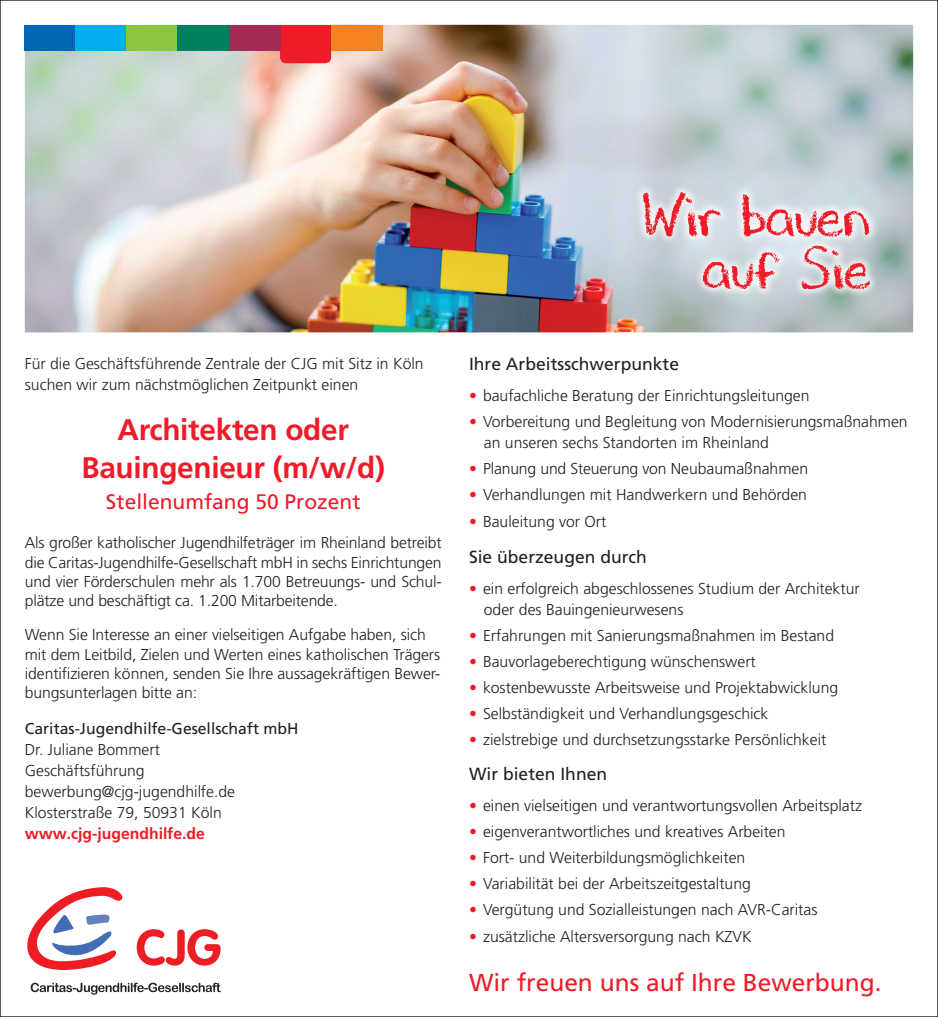
<style>
.page{position:relative;width:938px;height:1017px;background:#fff}
.page>*{position:absolute;margin:0;border:0;box-sizing:border-box;transform-origin:0 0}
.t1{font:59.5px/52.5px "DJBCHALKITUP";letter-spacing:-.01em;color:#ee1c28;text-align:right}
.t2{font:700 29.75px/38.5px "Frutiger LT Pro";letter-spacing:-.01em;color:#ee1c28;text-align:center}
.t3{font:24.5px "Frutiger LT Pro";color:#ee1c28}
.t4{font:21px "Frutiger LT Pro";color:#ee1c28}
.t5{font:17.5px "Frutiger LT Pro";color:#231f20}
.t6{font:300 15.75px/21px "Frutiger LT Pro";color:#231f20}
.t7{font:15.75px "Frutiger LT Pro";color:#231f20}
.t8{font:700 15.75px "Frutiger LT Pro";color:#ee1c28}
.s1{color:#ee1c28}
</style>
<div class="page">
<svg style="left:27px;top:887px;width:95px;height:83px"></svg>
<svg style="left:137px;top:929px;width:83px;height:37px"></svg>
<svg style="left:31px;top:983px;width:190px;height:12px"></svg>
<img style="left:25px;top:25px;width:888px;height:307px">
<div style="left:280px;top:25px;width:51px;height:25px;background:#ee1c28"></div>
<div style="left:280px;top:25px;width:51px;height:38px;background:#ee1c28;border-radius:6px"></div>
<div style="left:25px;top:25px;width:51px;height:25px;background:#0166b3"></div>
<div style="left:76px;top:25px;width:51px;height:25px;background:#00aeef"></div>
<div style="left:127px;top:25px;width:51px;height:25px;background:#8bc63e"></div>
<div style="left:178px;top:25px;width:51px;height:25px;background:#00805f"></div>
<div style="left:331px;top:25px;width:51px;height:25px;background:#f58220"></div>
<div style="left:229px;top:25px;width:51px;height:25px;background:#a52a56"></div>
<img style="left:634px;top:183px;width:244px;height:116px">
<p class="t6" style="left:25px;top:353px;width:400px">Für die Geschäftsführende Zentrale der CJG mit Sitz in Köln suchen wir zum nächstmöglichen Zeitpunkt einen</p>
<h2 class="t2" style="left:81px;top:410px;width:305px">Architekten oder<br>Bauingenieur (m/w/d)</h2>
<h3 class="t4" style="left:106px;top:490px;width:256px">Stellenumfang 50 Prozent</h3>
<p class="t6" style="left:25px;top:533px;width:418px;line-height:19.2px;text-align:justify">Als großer katholischer Jugendhilfeträger im Rheinland betreibt die Caritas-Jugendhilfe-Gesellschaft mbH in sechs Einrichtungen und vier Förderschulen mehr als 1.700 Betreuungs- und Schul&shy;plätze und beschäftigt ca. 1.200 Mitarbeitende.</p>
<p class="t6" style="left:25px;top:625px;width:417px;line-height:19.2px">Wenn Sie Interesse an einer vielseitigen Aufgabe haben, sich mit dem Leitbild, Zielen und Werten eines katholischen Trägers identifizieren können, senden Sie Ihre aussagekräftigen Bewer&shy;bungsunterlagen bitte an:</p>
<p class="t7" style="left:25px;top:719px;width:275px">Caritas-Jugendhilfe-Gesellschaft mbH</p>
<p class="t6" style="left:25px;top:739px;width:212px">Dr. Juliane Bommert<br>Geschäftsführung bewerbung@cjg-jugendhilfe.de<br>Klosterstraße 79, 50931 Köln</p>
<p class="t8" style="left:25px;top:824px;width:181px">www.cjg-jugendhilfe.de</p>
<h1 class="t1" style="left:643px;top:192px;width:229px">Wir bauen auf Sie</h1>
<p class="t5" style="left:469px;top:354px;width:212px">Ihre Arbeitsschwerpunkte</p>
<p class="t6" style="left:469px;top:385px;width:342px"><span class="s1">•</span> baufachliche Beratung der Einrichtungsleitungen</p>
<p class="t6" style="left:484px;top:411px;width:425px;text-indent:-15px"><span class="s1">•</span> Vorbereitung und Begleitung von Modernisierungsmaßnahmen an unseren sechs Standorten im Rheinland</p>
<p class="t6" style="left:469px;top:458px;width:341px"><span class="s1">•</span> Planung und Steuerung von Neubaumaßnahmen</p>
<p class="t6" style="left:469px;top:484px;width:339px"><span class="s1">•</span> Verhandlungen mit Handwerkern und Behörden</p>
<p class="t6" style="left:469px;top:511px;width:139px"><span class="s1">•</span> Bauleitung vor Ort</p>
<p class="t5" style="left:469px;top:546px;width:179px">Sie überzeugen durch</p>
<p class="t6" style="left:484px;top:578px;width:377px;text-indent:-15px"><span class="s1">•</span> ein erfolgreich abgeschlossenes Studium der Architektur oder des Bauingenieurwesens</p>
<p class="t6" style="left:469px;top:625px;width:366px"><span class="s1">•</span> Erfahrungen mit Sanierungsmaßnahmen im Bestand</p>
<p class="t6" style="left:469px;top:651px;width:288px"><span class="s1">•</span> Bauvorlageberechtigung wünschenswert</p>
<p class="t6" style="left:469px;top:677px;width:371px"><span class="s1">•</span> kostenbewusste Arbeitsweise und Projektabwicklung</p>
<p class="t6" style="left:469px;top:703px;width:301px"><span class="s1">•</span> Selbständigkeit und Verhandlungsgeschick</p>
<p class="t6" style="left:469px;top:729px;width:359px"><span class="s1">•</span> zielstrebige und durchsetzungsstarke Persönlichkeit</p>
<p class="t5" style="left:469px;top:764px;width:140px">Wir bieten Ihnen</p>
<p class="t6" style="left:469px;top:796px;width:394px"><span class="s1">•</span> einen vielseitigen und verantwortungsvollen Arbeitsplatz</p>
<p class="t6" style="left:469px;top:821px;width:318px"><span class="s1">•</span> eigenverantwortliches und kreatives Arbeiten</p>
<p class="t6" style="left:469px;top:847px;width:278px"><span class="s1">•</span> Fort- und Weiterbildungsmöglichkeiten</p>
<p class="t6" style="left:469px;top:873px;width:283px"><span class="s1">•</span> Variabilität bei der Arbeitszeitgestaltung</p>
<p class="t6" style="left:469px;top:899px;width:350px"><span class="s1">•</span> Vergütung und Sozialleistungen nach AVR-Caritas</p>
<p class="t6" style="left:469px;top:926px;width:284px"><span class="s1">•</span> zusätzliche Altersversorgung nach KZVK</p>
<h3 class="t3" style="left:469px;top:968px;width:414px">Wir freuen uns auf Ihre Bewerbung.</h3>
</div>
